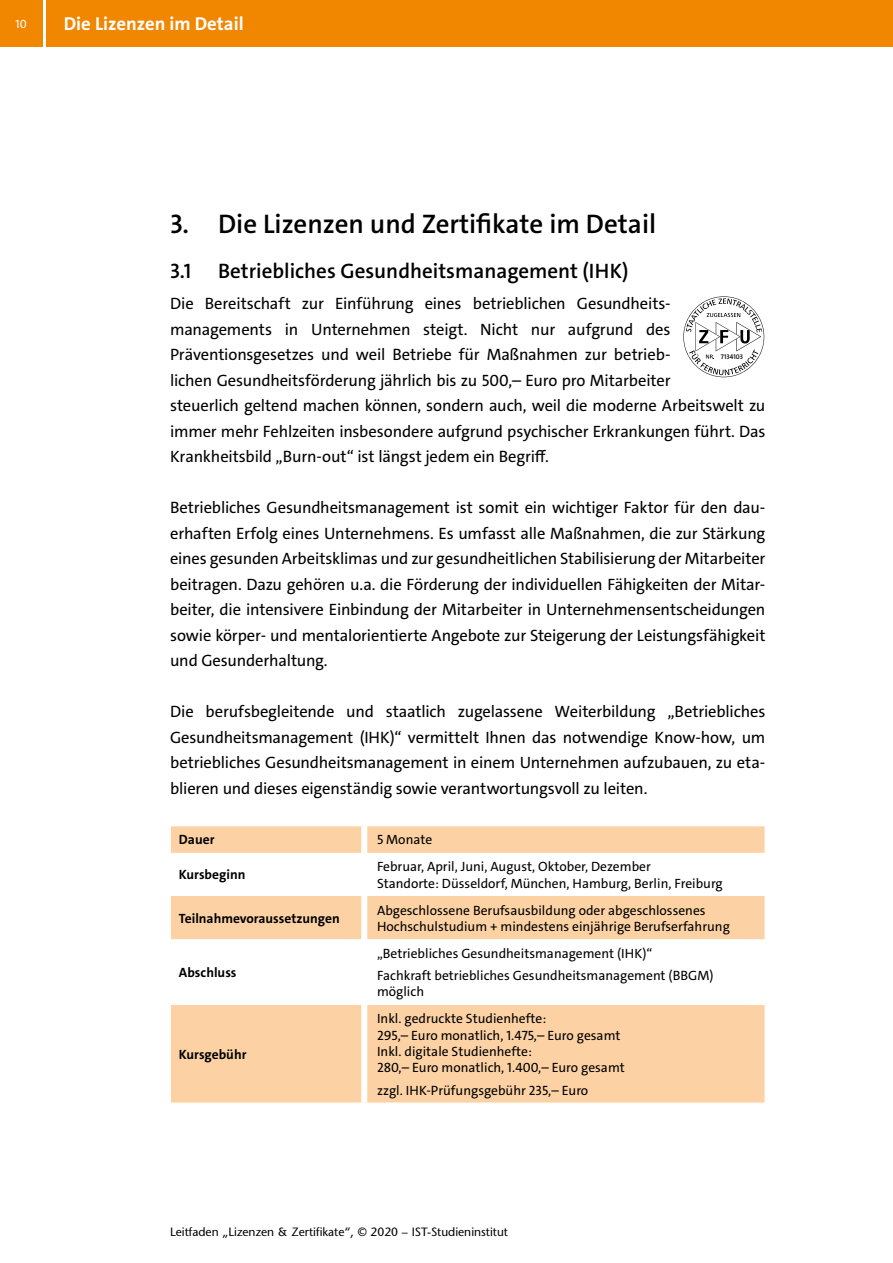
<style>
.page{position:relative;width:893px;height:1263px;background:#fff}
.page>*{position:absolute;margin:0;border:0;box-sizing:border-box;transform-origin:0 0}
.t1{font:600 27px "The Sans C4 s";color:#000}
.t2{font:600 21px "The Sans C4 s";color:#000}
.t3{font:700 18.75px "The Sans C4 s";color:#fff}
.t4{font:16.5px/25.5px "The Sans C4 s";letter-spacing:-.01em;color:#000;text-align:justify}
.t5{font:13.5px/16.2px "The Sans C4 s";color:#000}
.t6{font:700 13.5px "The Sans C4 s";color:#000}
.t7{font:12px "Stone Sans";color:#000}
.t8{font:12px "The Sans C4 s";color:#fff}
.t9{font:600 6.75px "The Sans C4 s";color:#000}
</style>
<div class="page">
<div style="left:47px;top:0;width:846px;height:47px;background:#f18700"></div>
<div style="left:0;top:0;width:43px;height:47px;background:#f18700"></div>
<svg style="left:171px;top:826px;width:594px;height:277px;fill:#fcd2a4"></svg>
<div style="left:361px;top:826px;width:6px;height:27px;background:#fff"></div>
<div style="left:361px;top:853px;width:6px;height:43px;background:#fff"></div>
<div style="left:361px;top:896px;width:6px;height:43px;background:#fff"></div>
<div style="left:361px;top:939px;width:6px;height:66px;background:#fff"></div>
<div style="left:361px;top:1005px;width:6px;height:98px;background:#fff"></div>
<svg style="left:683px;top:296px;width:81px;height:81px"></svg>
<p class="t8" style="left:16px;top:16px;width:13px">10</p>
<p class="t3" style="left:64px;top:12px;width:181px">Die Lizenzen im Detail</p>
<h1 class="t1" style="left:170px;top:206px;width:488px">3. Die Lizenzen und Zertifikate im Detail</h1>
<p class="t2" style="left:170px;top:258px;width:23px">3.1</p>
<p class="t2" style="left:218px;top:258px;width:412px">Betriebliches Gesundheitsmanagement (IHK)</p>
<p class="t4" style="left:170px;top:291px;width:597px;text-align:left">Die Bereitschaft zur Einführung eines betrieblichen Gesundheits&shy;managements in Unternehmen steigt. Nicht nur aufgrund des Präventionsgesetzes und weil Betriebe für Maßnahmen zur betrieb-<br>lichen Gesundheitsförderung jährlich bis zu 500,– Euro pro Mitarbeiter<br>steuerlich geltend machen können, sondern auch, weil die moderne Arbeitswelt zu immer mehr Fehlzeiten insbesondere aufgrund psychischer Erkrankungen führt. Das Krankheitsbild „Burn-out“ ist längst jedem ein Begriff.</p>
<p class="t4" style="left:170px;top:495px;width:597px">Betriebliches Gesundheitsmanagement ist somit ein wichtiger Faktor für den dau&shy;erhaften Erfolg eines Unternehmens. Es umfasst alle Maßnahmen, die zur Stärkung eines gesunden Arbeitsklimas und zur gesundheitlichen Stabilisierung der Mitarbeiter beitragen. Dazu gehören u.a. die Förderung der individuellen Fähigkeiten der Mitar&shy;beiter, die intensivere Einbindung der Mitarbeiter in Unternehmensentscheidungen sowie körper- und mentalorientierte Angebote zur Steigerung der Leistungsfähigkeit und Gesunderhaltung.</p>
<p class="t4" style="left:170px;top:699px;width:597px">Die berufsbegleitende und staatlich zugelassene Weiterbildung „Betriebliches Gesundheitsmanagement (IHK)“ vermittelt Ihnen das notwendige Know-how, um betriebliches Gesundheitsmanagement in einem Unternehmen aufzubauen, zu eta&shy;blieren und dieses eigenständig sowie verantwortungsvoll zu leiten.</p>
<p class="t6" style="left:179px;top:831px;width:37px">Dauer</p>
<p class="t5" style="left:377px;top:832px;width:57px">5 Monate</p>
<p class="t6" style="left:179px;top:866px;width:68px">Kursbeginn</p>
<p class="t5" style="left:377px;top:859px;width:347px">Februar, April, Juni, August, Oktober, Dezember<br>Standorte: Düsseldorf, München, Hamburg, Berlin, Freiburg</p>
<p class="t6" style="left:179px;top:909px;width:162px">Teilnahmevoraussetzungen</p>
<p class="t5" style="left:377px;top:902px;width:354px">Abgeschlossene Berufsausbildung oder abgeschlossenes<br>Hochschulstudium + mindestens einjährige Berufserfahrung</p>
<p class="t6" style="left:179px;top:964px;width:59px">Abschluss</p>
<p class="t9" style="left:721px;top:352px;width:24px">7134103</p>
<p class="t5" style="left:377px;top:942px;width:338px;line-height:22.5px">„Betriebliches Gesundheitsmanagement (IHK)“<br>Fachkraft betriebliches Gesundheitsmanagement (BBGM)</p>
<p class="t5" style="left:377px;top:984px;width:49px">möglich</p>
<p class="t6" style="left:179px;top:1046px;width:69px">Kursgebühr</p>
<p class="t5" style="left:377px;top:1011px;width:249px">Inkl. gedruckte Studienhefte:<br>295,– Euro monatlich, 1.475,– Euro gesamt Inkl. digitale Studienhefte:<br>280,– Euro monatlich, 1.400,– Euro gesamt</p>
<p class="t5" style="left:377px;top:1082px;width:213px">zzgl. IHK-Prüfungsgebühr 235,– Euro</p>
<p class="t7" style="left:170px;top:1224px;width:339px">Leitfaden „Lizenzen &amp; Zertifikate“, © 2020 – IST-Studieninstitut</p>
</div>
